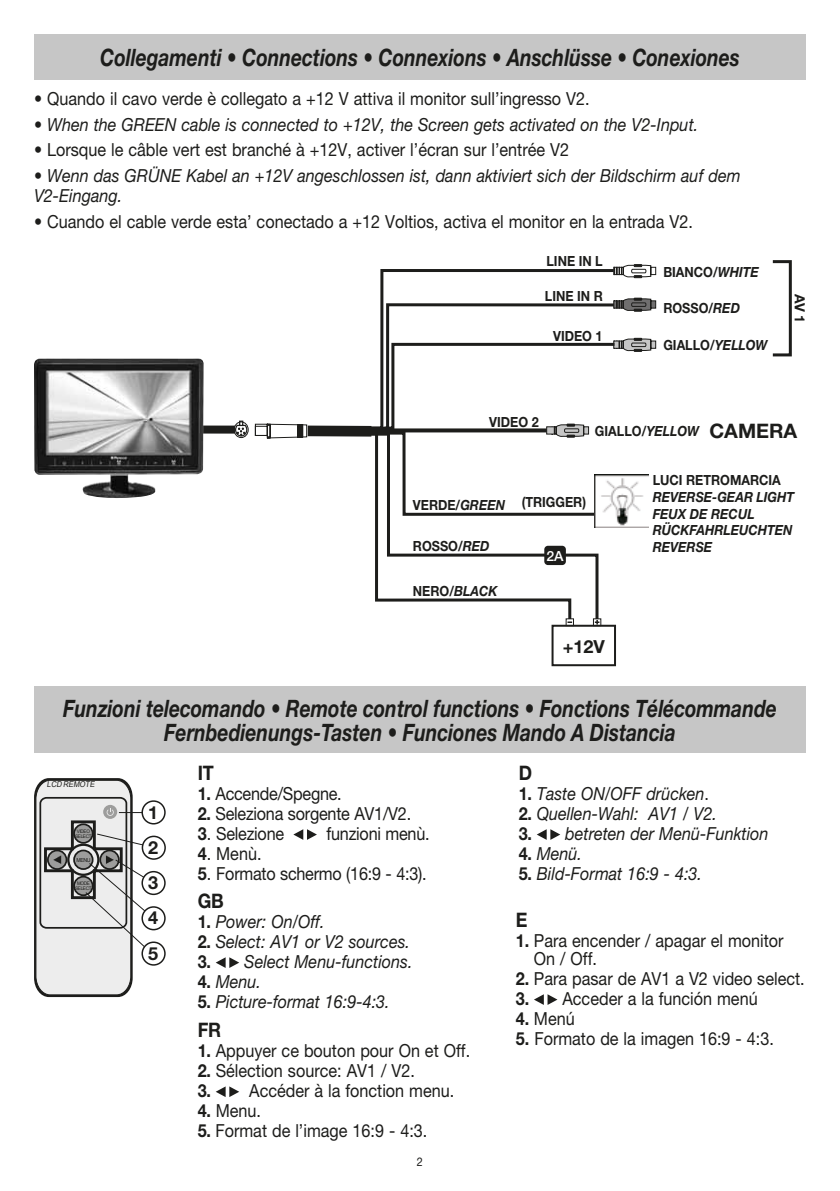
<style>
.page{position:relative;width:840px;height:1191px;background:#fff}
.page>*{position:absolute;margin:0;border:0;box-sizing:border-box;transform-origin:0 0}
.t1{font:italic 700 24px/24px "Helvetica Neue";color:#1d1d1b;text-align:center;scale:.8 1}
.t2{font:700 20px "Helvetica Neue";color:#1d1d1b;scale:.9 1}
.t3{font:700 20px "Helvetica Neue";color:#1d1d1b}
.t4{font:18px/18px "Helvetica Neue";color:#1d1d1b;scale:.9 1}
.t5{font:italic 18px/20px "Helvetica Neue";color:#1d1d1b;scale:.9 1}
.t6{font:700 18px/35.2px "Helvetica Neue";color:#1d1d1b;text-align:justify}
.t7{font:700 14px "Helvetica Neue";color:#1d1d1b;scale:.9 1}
.t8{font:italic 700 14px/16.8px "Helvetica Neue";color:#1d1d1b;scale:.9 1}
.t9{font:700 14px "Helvetica Neue";color:#1d1d1b}
.t10{font:500 14px "Helvetica Neue";color:#fff}
.t11{font:12px "Helvetica Neue";color:#1d1d1b;scale:.9 1}
.t12{font:italic 8px "Arial";color:#1d1d1b;scale:.91 1}
.t13{font:5.6px "Arial";color:#1d1d1b;scale:.95 1}
.t14{font:4.8px/4.8px "Arial";letter-spacing:-.07em;color:#1d1d1b;text-align:center;scale:.95 1}
.s1{font-style:normal}
.s2{font-style:italic}
.s3{font-weight:700}
.s4{font-weight:700;font-style:normal}
</style>
<div class="page">
<div style="left:34px;top:34px;width:771px;height:45px;background:#c6c6c6"></div>
<div style="left:34px;top:686px;width:771px;height:67px;background:#c6c6c6"></div>
<svg style="left:293px;top:829px;width:24px;height:11px"></svg>
<svg style="left:34px;top:778px;width:122px;height:219px;background:#c9c9c9"></svg>
<div style="left:142px;top:801px;width:23px;height:22px;background:#fff;border-radius:50%"></div>
<div style="left:141px;top:800px;width:25px;height:24px;border:2px solid #1d1d1b;border-radius:50%"></div>
<div style="left:142px;top:836px;width:23px;height:23px;background:#fff;border-radius:50%"></div>
<div style="left:142px;top:835px;width:24px;height:24px;border:2px solid #1d1d1b;border-radius:50%"></div>
<div style="left:142px;top:871px;width:23px;height:23px;background:#fff;border-radius:50%"></div>
<div style="left:141px;top:871px;width:25px;height:24px;border:2px solid #1d1d1b;border-radius:50%"></div>
<div style="left:142px;top:907px;width:23px;height:22px;background:#fff;border-radius:50%"></div>
<div style="left:141px;top:906px;width:25px;height:24px;border:2px solid #1d1d1b;border-radius:50%"></div>
<div style="left:142px;top:942px;width:23px;height:23px;background:#fff;border-radius:50%"></div>
<div style="left:141px;top:941px;width:25px;height:24px;border:2px solid #1d1d1b;border-radius:50%"></div>
<div style="left:95px;top:425px;width:140px;height:8px;background:#1d1d1b"></div>
<svg style="left:380px;top:269px;width:232px;height:29px"></svg>
<svg style="left:375px;top:517px;width:224px;height:105px"></svg>
<svg style="left:612px;top:264px;width:44px;height:14px"></svg>
<div style="left:544px;top:546px;width:21px;height:19px;background:#1d1d1b;border-radius:4px"></div>
<div style="left:770px;top:260px;width:21px;height:96px;border:3px solid #1d1d1b"></div>
<img style="left:34px;top:358px;width:169px;height:140px">
<svg style="left:234px;top:420px;width:73px;height:18px"></svg>
<svg style="left:565px;top:619px;width:8px;height:6px"></svg>
<div style="left:592px;top:618px;width:9px;height:8px;border:1px solid #1d1d1b"></div>
<div style="left:551px;top:625px;width:64px;height:41px;border:2px solid #1d1d1b"></div>
<svg style="left:594px;top:620px;width:5px;height:4px"></svg>
<div style="left:307px;top:425px;width:64px;height:11px;background:#1d1d1b"></div>
<img style="left:594px;top:517px;width:54px;height:10px">
<svg style="left:351px;top:298px;width:305px;height:219px"></svg>
<svg style="left:534px;top:994px;width:23px;height:11px"></svg>
<svg style="left:215px;top:1086px;width:24px;height:11px"></svg>
<svg style="left:215px;top:957px;width:24px;height:11px"></svg>
<svg style="left:537px;top:829px;width:23px;height:11px"></svg>
<h1 class="t1" style="left:100px;top:45px;width:800px">Collegamenti • Connections • Connexions • Anschlüsse • Conexiones</h1>
<p class="t4" style="left:34px;top:89px;width:618px">• Quando il cavo verde è collegato a +12 V attiva il monitor sull’ingresso V2.</p>
<p class="t5" style="left:34px;top:114px;width:739px"><span class="s1">•</span> When the GREEN cable is connected to +12V, the Screen gets activated on the V2-Input.</p>
<p class="t4" style="left:34px;top:141px;width:595px">• Lorsque le câble vert est branché à +12V, activer l’écran sur l’entrée V2</p>
<p class="t5" style="left:34px;top:165px;width:786px"><span class="s1">•</span> Wenn das GRÜNE Kabel an +12V angeschlossen ist, dann aktiviert sich der Bildschirm auf dem<br>V2-Eingang.</p>
<p class="t4" style="left:34px;top:212px;width:733px"><span class="s2">•</span> Cuando el cable verde esta’ conectado a +12 Voltios, activa el monitor en la entrada V2.</p>
<p class="t7" style="left:663px;top:264px;width:108px">BIANCO/<span class="s2">WHITE</span></p>
<p class="t7" style="left:663px;top:299px;width:87px">ROSSO/<span class="s2">RED</span></p>
<p class="t7" style="left:546px;top:252px;width:64px">LINE IN L</p>
<p class="t7" style="left:544px;top:288px;width:66px">LINE IN R</p>
<p class="t7" style="left:552px;top:327px;width:56px">VIDEO 1</p>
<p class="t7" style="left:663px;top:336px;width:117px">GIALLO/<span class="s2">YELLOW</span></p>
<p class="t9" style="left:808px;top:293px;width:31px;rotate:90deg">AV 1</p>
<p class="t7" style="left:489px;top:414px;width:56px">VIDEO 2</p>
<p class="t7" style="left:594px;top:422px;width:117px">GIALLO/<span class="s2">YELLOW</span></p>
<p class="t3" style="left:709px;top:419px;width:89px">CAMERA</p>
<p class="t7" style="left:412px;top:493px;width:194px">VERDE/<span class="s2">GREEN</span> (TRIGGER)</p>
<p class="t7" style="left:412px;top:538px;width:87px">ROSSO/<span class="s2">RED</span></p>
<p class="t10" style="left:546px;top:547px;width:19px">2A</p>
<p class="t7" style="left:412px;top:582px;width:95px">NERO/<span class="s2">BLACK</span></p>
<p class="t7" style="left:652px;top:471px;width:144px">LUCI RETROMARCIA</p>
<p class="t8" style="left:652px;top:488px;width:159px">REVERSE-GEAR LIGHT<br>FEUX DE RECUL<br>RÜCKFAHRLEUCHTEN<br>REVERSE</p>
<p class="t6" style="left:562px;top:628px;width:44px">+12V</p>
<h1 class="t1" style="left:63px;top:696px;width:893px">Funzioni telecomando • Remote control functions • Fonctions Télécommande<br>Fernbedienungs-Tasten • Funciones Mando A Distancia</h1>
<p class="t2" style="left:197px;top:760px;width:19px">IT</p>
<p class="t4" style="left:197px;top:784px;width:161px"><span class="s3">1.</span> Accende/Spegne.</p>
<p class="t4" style="left:197px;top:804px;width:238px"><span class="s3">2.</span> Seleziona sorgente AV1/V2.</p>
<p class="t4" style="left:197px;top:824px;width:97px"><span class="s3">3</span>. Selezione</p>
<p class="t4" style="left:326px;top:824px;width:116px">funzioni menù.</p>
<p class="t4" style="left:197px;top:844px;width:72px"><span class="s3">4</span>. Menù.</p>
<p class="t4" style="left:197px;top:864px;width:256px"><span class="s3">5</span>. Formato schermo (16:9 - 4:3).</p>
<p class="t2" style="left:518px;top:760px;width:16px">D</p>
<p class="t5" style="left:518px;top:783px;width:213px"><span class="s4">1.</span> Taste ON/OFF drücken<span class="s1">.</span></p>
<p class="t5" style="left:518px;top:803px;width:222px"><span class="s4">2.</span> Quellen-Wahl: AV1 / V2.</p>
<p class="t5" style="left:518px;top:823px;width:279px"><span class="s4">3.</span> betreten der Menü-Funktion</p>
<p class="t5" style="left:518px;top:843px;width:72px"><span class="s4">4.</span> Menü.</p>
<p class="t5" style="left:518px;top:863px;width:205px"><span class="s4">5.</span> Bild-Format 16:9 - 4:3.</p>
<p class="t12" style="left:47px;top:778px;width:56px">LCD REMOTE</p>
<p class="t6" style="left:148px;top:794px;width:12px">1<br>2<br>3<br>4<br>5</p>
<p class="t14" style="left:75px;top:829px;width:19px">VIDEO<br>SELECT</p>
<p class="t13" style="left:76px;top:856px;width:17px">MENU</p>
<p class="t14" style="left:75px;top:881px;width:19px">MODE<br>SELECT</p>
<p class="t2" style="left:197px;top:888px;width:30px">GB</p>
<p class="t5" style="left:197px;top:911px;width:142px"><span class="s4">1.</span> Power: On/Off.</p>
<p class="t5" style="left:197px;top:931px;width:237px"><span class="s4">2.</span> Select: AV1 or V2 sources.</p>
<p class="t5" style="left:197px;top:951px;width:240px"><span class="s4">3.</span> Select Menu-functions.</p>
<p class="t5" style="left:197px;top:971px;width:72px"><span class="s4">4.</span> Menu.</p>
<p class="t5" style="left:197px;top:991px;width:215px"><span class="s4">5.</span> Picture-format 16:9-4:3.</p>
<p class="t2" style="left:515px;top:907px;width:14px">E</p>
<p class="t4" style="left:533px;top:931px;width:279px;text-indent:-18px"><span class="s3">1.</span> Para encender / apagar el monitor<br>On / Off.</p>
<p class="t4" style="left:515px;top:969px;width:322px"><span class="s3">2.</span> Para pasar de AV1 a V2 video select.</p>
<p class="t4" style="left:515px;top:989px;width:270px"><span class="s3">3.</span> Acceder a la función menú</p>
<p class="t4" style="left:515px;top:1009px;width:67px"><span class="s3">4.</span> Menú</p>
<p class="t4" style="left:515px;top:1029px;width:288px"><span class="s3">5.</span> Formato de la imagen 16:9 - 4:3.</p>
<p class="t2" style="left:197px;top:1017px;width:28px">FR</p>
<p class="t4" style="left:197px;top:1041px;width:304px"><span class="s3">1.</span> Appuyer ce bouton pour On et Off.</p>
<p class="t4" style="left:197px;top:1061px;width:243px"><span class="s3">2.</span> Sélection source: AV1 / V2.</p>
<p class="t4" style="left:197px;top:1081px;width:286px"><span class="s3">3.</span> Accéder à la fonction menu.</p>
<p class="t4" style="left:197px;top:1101px;width:72px"><span class="s3">4.</span> Menu.</p>
<p class="t4" style="left:197px;top:1121px;width:257px"><span class="s3">5.</span> Format de l’image 16:9 - 4:3.</p>
<p class="t11" style="left:417px;top:1155px;width:8px">2</p>
</div>
